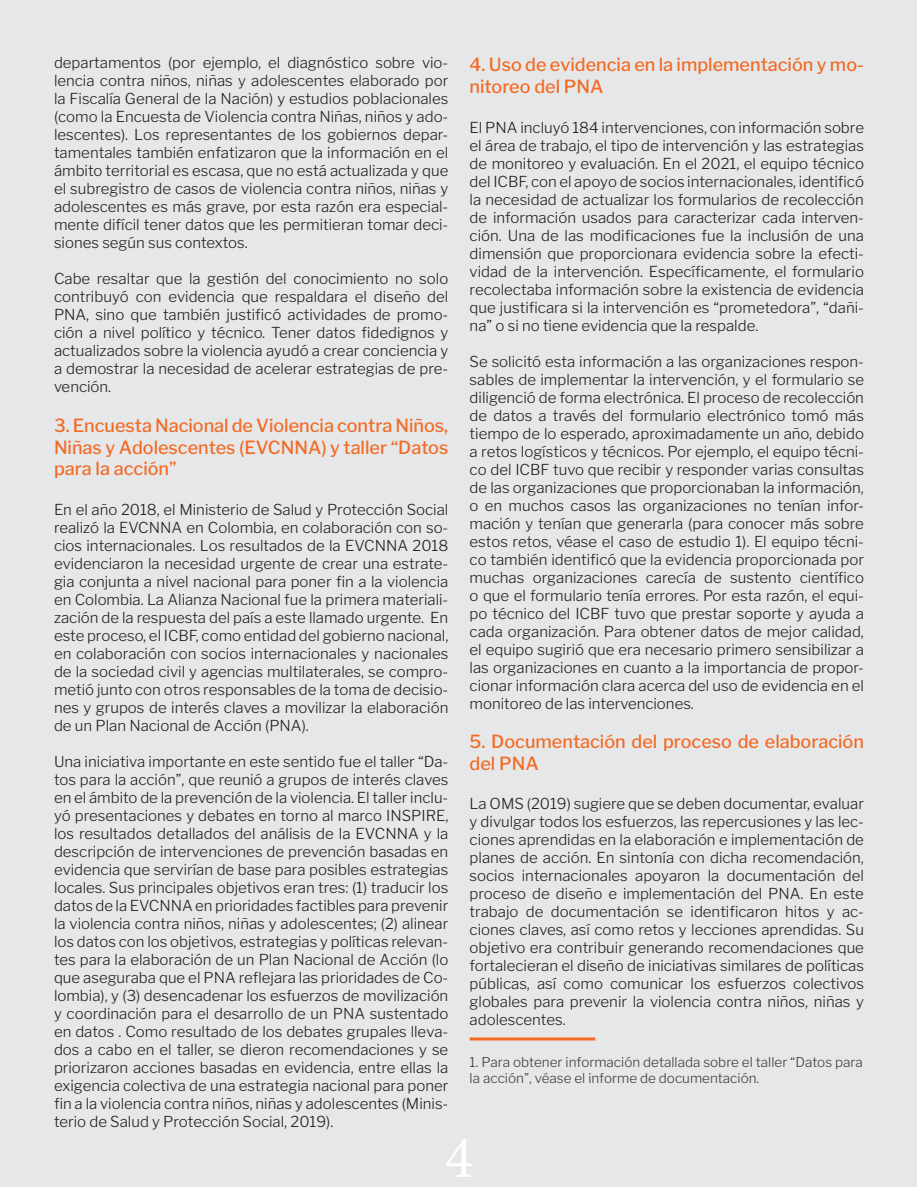
<style>
.page{position:relative;width:918px;height:1188px;background:#fff}
.page>*{position:absolute;margin:0;border:0;box-sizing:border-box;transform-origin:0 0}
.t1{font:60px "Minion Pro";color:#fff}
.t2{font:500 18px/21.6px "Libre Franklin";color:#f36a23}
.t3{font:300 15px/18px "Libre Franklin";color:#231f20;text-align:justify}
.t4{font:300 13.5px/16.2px "Libre Franklin";color:#3e3e3f}
</style>
<div class="page">
<div style="left:1px;top:1px;width:916px;height:1186px;background:#e6e7e9"></div>
<hr style="left:470px;top:1037px;width:125px;height:3px;background:#f36a23">
<p class="t3" style="left:54px;top:54px;width:396px">departamentos (por ejemplo, el diagnóstico sobre vio&shy;lencia contra niños, niñas y adolescentes elaborado por la Fiscalía General de la Nación) y estudios poblacionales (como la Encuesta de Violencia contra Niñas, niños y ado&shy;lescentes). Los representantes de los gobiernos depar&shy;tamentales también enfatizaron que la información en el ámbito territorial es escasa, que no está actualizada y que el subregistro de casos de violencia contra niños, niñas y adolescentes es más grave, por esta razón era especial&shy;mente difícil tener datos que les permitieran tomar deci&shy;siones según sus contextos.</p>
<p class="t3" style="left:54px;top:270px;width:396px">Cabe resaltar que la gestión del conocimiento no solo contribuyó con evidencia que respaldara el diseño del PNA, sino que también justificó actividades de promo&shy;ción a nivel político y técnico. Tener datos fidedignos y actualizados sobre la violencia ayudó a crear conciencia y a demostrar la necesidad de acelerar estrategias de pre&shy;vención.</p>
<p class="t2" style="left:54px;top:415px;width:396px;text-align:justify">3. Encuesta Nacional de Violencia contra Niños, Niñas y Adolescentes (EVCNNA) y taller “Datos para la acción”</p>
<p class="t3" style="left:54px;top:500px;width:396px">En el año 2018, el Ministerio de Salud y Protección Social realizó la EVCNNA en Colombia, en colaboración con so&shy;cios internacionales. Los resultados de la EVCNNA 2018 evidenciaron la necesidad urgente de crear una estrate&shy;gia conjunta a nivel nacional para poner fin a la violencia en Colombia. La Alianza Nacional fue la primera materiali&shy;zación de la respuesta del país a este llamado urgente. En este proceso, el ICBF, como entidad del gobierno nacional, en colaboración con socios internacionales y nacionales de la sociedad civil y agencias multilaterales, se compro&shy;metió junto con otros responsables de la toma de decisio&shy;nes y grupos de interés claves a movilizar la elaboración de un Plan Nacional de Acción (PNA).</p>
<p class="t3" style="left:54px;top:752px;width:396px">Una iniciativa importante en este sentido fue el taller “Da&shy;tos para la acción”, que reunió a grupos de interés claves en el ámbito de la prevención de la violencia. El taller inclu&shy;yó presentaciones y debates en torno al marco INSPIRE, los resultados detallados del análisis de la EVCNNA y la descripción de intervenciones de prevención basadas en evidencia que servirían de base para posibles estrategias locales. Sus principales objetivos eran tres: (1) traducir los datos de la EVCNNA en prioridades factibles para prevenir la violencia contra niños, niñas y adolescentes; (2) alinear los datos con los objetivos, estrategias y políticas relevan&shy;tes para la elaboración de un Plan Nacional de Acción (lo que aseguraba que el PNA reflejara las prioridades de Co&shy;lombia), y (3) desencadenar los esfuerzos de movilización y coordinación para el desarrollo de un PNA sustentado en datos . Como resultado de los debates grupales lleva&shy;dos a cabo en el taller, se dieron recomendaciones y se priorizaron acciones basadas en evidencia, entre ellas la exigencia colectiva de una estrategia nacional para poner fin a la violencia contra niños, niñas y adolescentes (Minis&shy;terio de Salud y Protección Social, 2019).</p>
<p class="t2" style="left:470px;top:54px;width:396px">4. Uso de evidencia en la implementación y mo&shy;nitoreo del PNA</p>
<p class="t3" style="left:470px;top:118px;width:396px">El PNA incluyó 184 intervenciones, con información sobre el área de trabajo, el tipo de intervención y las estrategias de monitoreo y evaluación. En el 2021, el equipo técnico del ICBF, con el apoyo de socios internacionales, identificó la necesidad de actualizar los formularios de recolección de información usados para caracterizar cada interven&shy;ción. Una de las modificaciones fue la inclusión de una dimensión que proporcionara evidencia sobre la efecti&shy;vidad de la intervención. Específicamente, el formulario recolectaba información sobre la existencia de evidencia que justificara si la intervención es “prometedora”, “dañi&shy;na” o si no tiene evidencia que la respalde.</p>
<p class="t3" style="left:470px;top:352px;width:396px">Se solicitó esta información a las organizaciones respon&shy;sables de implementar la intervención, y el formulario se diligenció de forma electrónica. El proceso de recolección de datos a través del formulario electrónico tomó más tiempo de lo esperado, aproximadamente un año, debido a retos logísticos y técnicos. Por ejemplo, el equipo técni&shy;co del ICBF tuvo que recibir y responder varias consultas de las organizaciones que proporcionaban la información, o en muchos casos las organizaciones no tenían infor&shy;mación y tenían que generarla (para conocer más sobre estos retos, véase el caso de estudio 1). El equipo técni&shy;co también identificó que la evidencia proporcionada por muchas organizaciones carecía de sustento científico o que el formulario tenía errores. Por esta razón, el equi&shy;po técnico del ICBF tuvo que prestar soporte y ayuda a cada organización. Para obtener datos de mejor calidad, el equipo sugirió que era necesario primero sensibilizar a las organizaciones en cuanto a la importancia de propor&shy;cionar información clara acerca del uso de evidencia en el monitoreo de las intervenciones.</p>
<p class="t2" style="left:470px;top:731px;width:396px">5. Documentación del proceso de elaboración del PNA</p>
<p class="t3" style="left:470px;top:795px;width:396px">La OMS (2019) sugiere que se deben documentar, evaluar y divulgar todos los esfuerzos, las repercusiones y las lec&shy;ciones aprendidas en la elaboración e implementación de planes de acción. En sintonía con dicha recomendación, socios internacionales apoyaron la documentación del proceso de diseño e implementación del PNA. En este trabajo de documentación se identificaron hitos y ac&shy;ciones claves, así como retos y lecciones aprendidas. Su objetivo era contribuir generando recomendaciones que fortalecieran el diseño de iniciativas similares de políticas públicas, así como comunicar los esfuerzos colectivos globales para prevenir la violencia contra niños, niñas y adolescentes.</p>
<p class="t4" style="left:470px;top:1054px;width:395px">1. Para obtener información detallada sobre el taller “Datos para la acción”, véase el informe de documentación.</p>
<h1 class="t1" style="left:445px;top:1118px;width:30px">4</h1>
</div>
